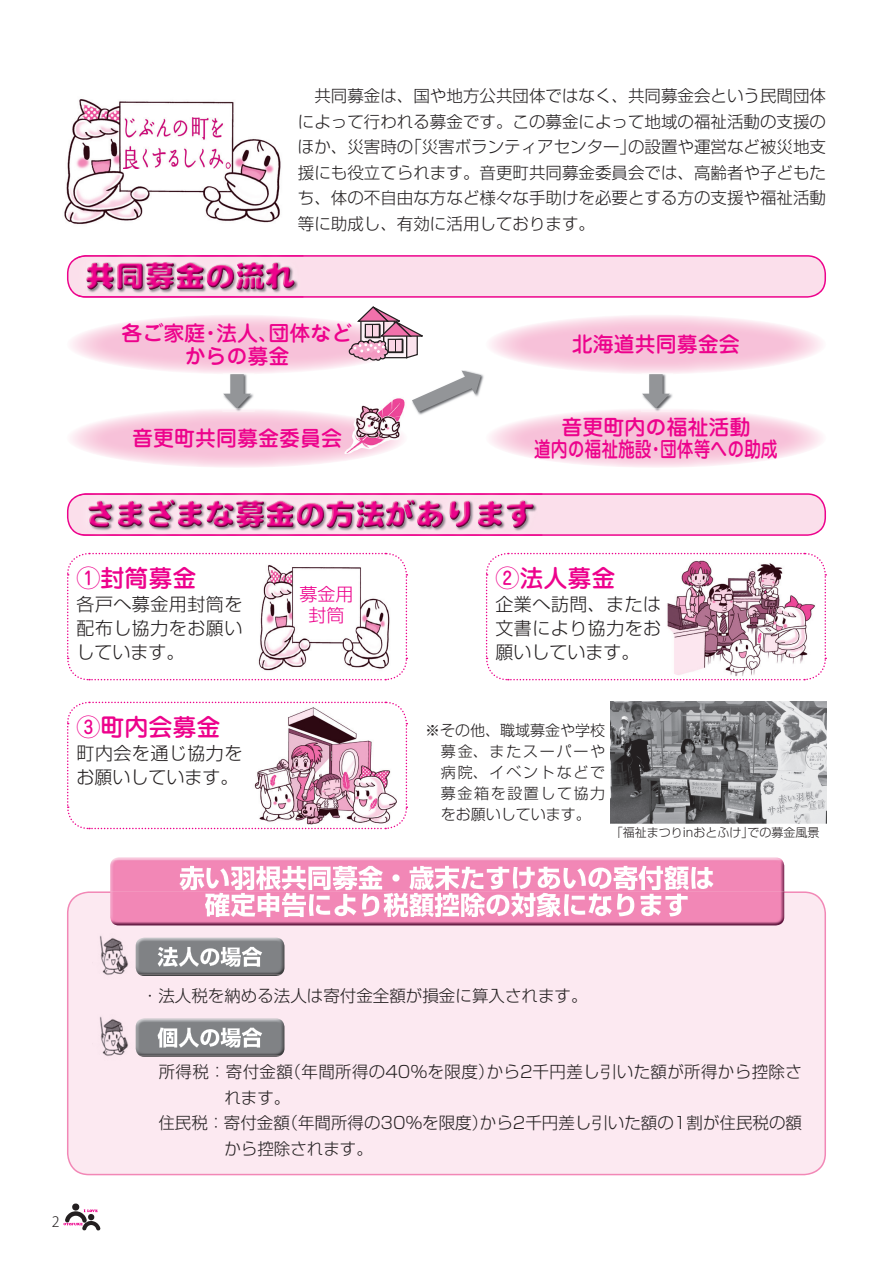
<style>
.page{position:relative;width:893px;height:1263px;background:#fff}
.page>*{position:absolute;margin:0;border:0;box-sizing:border-box;transform-origin:0 0}
.t1{font:500 24px "Jun 34 Pro";color:#ed028c}
.t2{font:500 21px/22.5px "Jun 34 Pro";color:#ed028c;text-align:center}
.t3{font:300 18px/24px "Shin Go Pro";letter-spacing:.025em;color:#231f20;text-align:justify}
.t4{font:300 18px/21px "Shin Go Pro";color:#ed028c;text-align:center}
.t5{font:300 16.5px/25.5px "Shin Go Pro";color:#231f20;text-align:justify}
.t6{font:300 16.5px "Shin Go Pro";letter-spacing:.02em;color:#231f20}
.t7{font:300 15px/21px "Shin Go Pro";letter-spacing:.105em;color:#231f20;text-align:justify}
.t8{font:300 14.25px "Koz Go Pro";color:#231f20}
.t9{font:300 12px "Shin Go Pro";color:#231f20}
</style>
<div class="page">
<img style="left:64px;top:1203px;width:36px;height:27px">
<img style="left:64px;top:1209px;width:33px;height:16px">
<img style="left:64px;top:99px;width:217px;height:126px">
<img style="left:123px;top:118px;width:107px;height:51px">
<svg style="left:67px;top:493px;width:759px;height:43px;background:#facfe4"></svg>
<img style="left:79px;top:493px;width:464px;height:43px">
<img style="left:88px;top:498px;width:449px;height:34px">
<img style="left:88px;top:499px;width:446px;height:1px">
<img style="left:88px;top:528px;width:446px;height:1px">
<img style="left:88px;top:500px;width:446px;height:28px">
<img style="left:223px;top:373px;width:31px;height:39px">
<svg style="left:223px;top:374px;width:28px;height:34px"></svg>
<img style="left:417px;top:374px;width:67px;height:41px">
<svg style="left:412px;top:370px;width:69px;height:42px"></svg>
<img style="left:642px;top:373px;width:31px;height:39px">
<svg style="left:642px;top:374px;width:28px;height:34px"></svg>
<svg style="left:67px;top:255px;width:759px;height:106px"></svg>
<img style="left:344px;top:398px;width:63px;height:57px">
<svg style="left:485px;top:552px;width:342px;height:129px"></svg>
<img style="left:663px;top:557px;width:158px;height:119px">
<svg style="left:67px;top:701px;width:341px;height:129px"></svg>
<img style="left:244px;top:706px;width:158px;height:119px">
<img style="left:610px;top:702px;width:216px;height:121px">
<svg style="left:67px;top:552px;width:341px;height:129px"></svg>
<img style="left:249px;top:557px;width:153px;height:119px">
<div style="left:67px;top:891px;width:759px;height:284px;background:#fce9f1"></div>
<img style="left:114px;top:924px;width:667px;height:1px">
<img style="left:110px;top:859px;width:674px;height:65px">
<img style="left:179px;top:866px;width:535px;height:24px">
<img style="left:205px;top:893px;width:483px;height:24px">
<img style="left:92px;top:933px;width:44px;height:47px">
<img style="left:140px;top:938px;width:141px;height:1px">
<img style="left:139px;top:974px;width:142px;height:2px">
<img style="left:136px;top:939px;width:148px;height:35px">
<img style="left:158px;top:947px;width:104px;height:20px">
<img style="left:92px;top:1014px;width:44px;height:47px">
<img style="left:140px;top:1018px;width:141px;height:2px">
<img style="left:139px;top:1055px;width:142px;height:2px">
<img style="left:136px;top:1020px;width:148px;height:35px">
<img style="left:158px;top:1027px;width:104px;height:21px">
<p class="t5" style="left:298px;top:81px;width:530px">　共同募金は、国や地方公共団体ではなく、共同募金会という民間団体によって行われる募金です。この募金によって地域の福祉活動の支援のほか、災害時の「災害ボランティアセンター」の設置や運営など被災地支援にも役立てられます。音更町共同募金委員会では、高齢者や子どもたち、体の不自由な方など様々な手助けを必要とする方の支援や福祉活動等に助成し、有効に活用しております。</p>
<p class="t2" style="left:122px;top:320px;width:233px">各ご家庭・法人、団体などからの募金</p>
<p class="t2" style="left:572px;top:331px;width:169px">北海道共同募金会</p>
<p class="t2" style="left:132px;top:425px;width:212px">音更町共同募金委員会</p>
<p class="t2" style="left:534px;top:413px;width:245px">音更町内の福祉活動<br>道内の福祉施設・団体等への助成</p>
<h1 class="t1" style="left:77px;top:559px;width:122px">①封筒募金</h1>
<p class="t3" style="left:77px;top:590px;width:167px">各戸へ募金用封筒を配布し協力をお願いしています。</p>
<p class="t4" style="left:299px;top:581px;width:55px">募金用封筒</p>
<h1 class="t1" style="left:77px;top:707px;width:146px">③町内会募金</h1>
<p class="t3" style="left:77px;top:739px;width:167px">町内会を通じ協力をお願いしています。</p>
<h1 class="t1" style="left:495px;top:559px;width:121px">②法人募金</h1>
<p class="t3" style="left:495px;top:590px;width:167px">企業へ訪問、または文書により協力をお願いしています。</p>
<p class="t7" style="left:441px;top:718px;width:166px;text-indent:-16px">※その他、職域募金や学校募金、またスーパーや病院、イベントなどで募金箱を設置して協力をお願いしています。</p>
<p class="t9" style="left:611px;top:823px;width:210px">「福祉まつりinおとふけ」での募金風景</p>
<p class="t8" style="left:52px;top:1212px;width:9px">2</p>
<p class="t5" style="left:142px;top:980px;width:447px">・法人税を納める法人は寄付金全額が損金に算入されます。</p>
<p class="t6" style="left:142px;top:1058px;width:661px">　所得税：寄付金額（年間所得の40％を限度）から2千円差し引いた額が所得から控除さ</p>
<p class="t5" style="left:224px;top:1082px;width:67px">れます。</p>
<p class="t5" style="left:142px;top:1108px;width:662px">　住民税：寄付金額（年間所得の30％を限度）から2千円差し引いた額の1割が住民税の額</p>
<p class="t5" style="left:224px;top:1133px;width:150px">から控除されます。</p>
</div>
